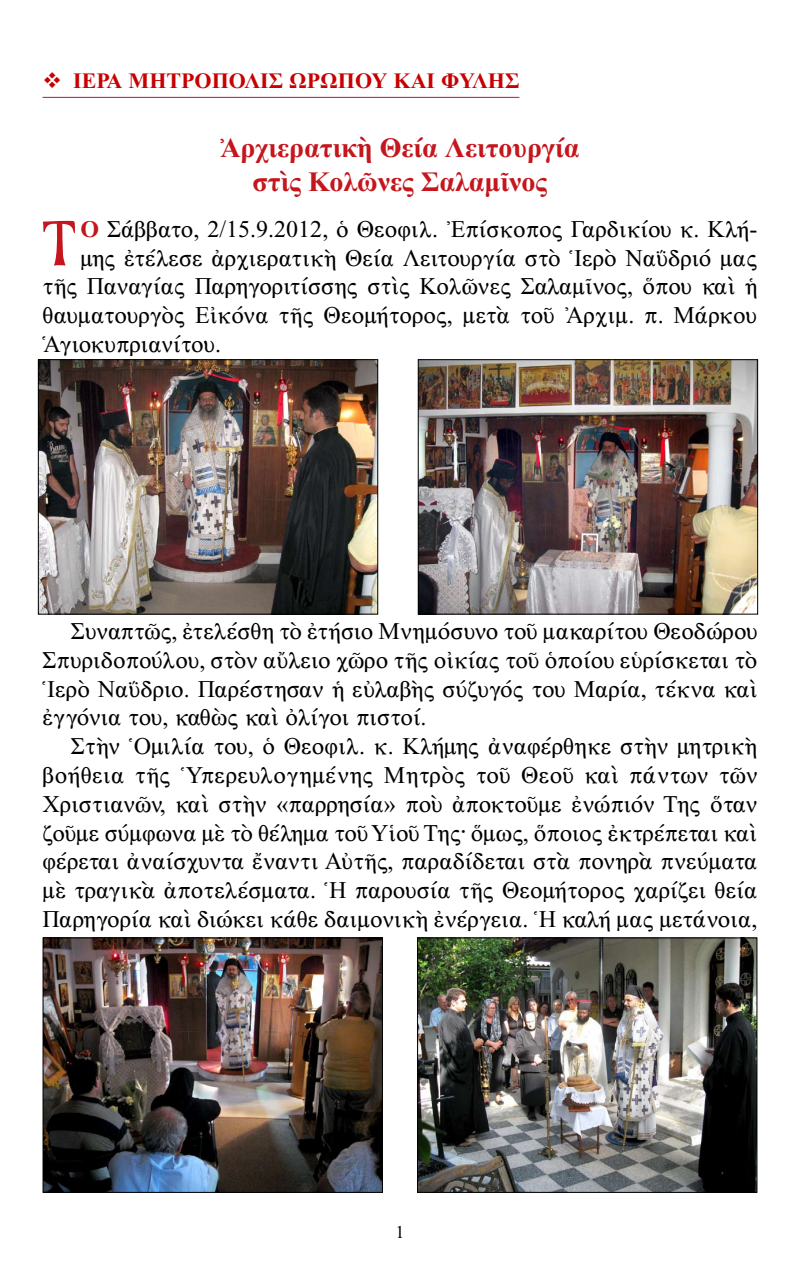
<style>
.page{position:relative;width:800px;height:1270px;background:#fff}
.page>*{position:absolute;margin:0;border:0;box-sizing:border-box;transform-origin:0 0}
.t1{font:67.2px "Icon Script Pro Test 1";color:#c4161c}
.t2{font:28px/33.6px "CTOS New Times Bold Test 1";color:#c4161c;text-align:center}
.t3{font:24px/28.8px "CTOS New Times Roman Test 1";color:#000;text-align:justify}
.t4{font:22px "CTOS New Times Bold Test 1";color:#c80000}
.t5{font:18px "CTOS New Times Roman Test 1";color:#000}
.s1{font-family:"CTOS New Times Bold Test 1";color:#c4161c}
</style>
<div class="page">
<hr style="left:42px;top:97px;width:477px;height:1px;background:#c4161c">
<img style="left:40px;top:361px;width:336px;height:252px">
<div style="left:38px;top:359px;width:340px;height:256px;border:1px solid #000"></div>
<img style="left:419px;top:361px;width:337px;height:252px">
<div style="left:417px;top:359px;width:341px;height:256px;border:1px solid #000"></div>
<img style="left:419px;top:939px;width:336px;height:252px">
<div style="left:417px;top:937px;width:340px;height:256px;border:1px solid #000"></div>
<img style="left:44px;top:939px;width:337px;height:252px">
<div style="left:42px;top:937px;width:341px;height:256px;border:1px solid #000"></div>
<p class="t4" style="left:42px;top:69px;width:476px">❖ ιερα μητροπολισ ωρωπου και φυλησ</p>
<p class="t2" style="left:220px;top:131px;width:360px">Ἀρχιερατικὴ Θεία Λειτουργία στὶς Κολῶνες Σαλαμῖνος</p>
<h1 class="t1" style="left:42px;top:199px;width:39px">Τ</h1>
<p class="t3" style="left:80px;top:214px;width:678px"><span class="s1">Ο</span> Σάββατο, 2/15.9.2012, ὁ Θεοφιλ. Ἐπίσκοπος Γαρδικίου κ. Κλή-</p>
<p class="t3" style="left:80px;top:243px;width:678px">μης ἐτέλεσε ἀρχιερατικὴ Θεία Λειτουργία στὸ Ἱερὸ Ναΰδριό μας</p>
<p class="t3" style="left:42px;top:272px;width:716px">τῆς Παναγίας Παρηγοριτίσσης στὶς Κολῶνες Σαλαμῖνος, ὅπου καὶ ἡ</p>
<p class="t3" style="left:42px;top:301px;width:715px">θαυματουργὸς Εἰκόνα τῆς Θεομήτορος, μετὰ τοῦ Ἀρχιμ. π. Μάρκου</p>
<p class="t3" style="left:42px;top:330px;width:180px">Ἁγιοκυπριανίτου.</p>
<p class="t3" style="left:43px;top:617px;width:716px;text-indent:28px">Συναπτῶς, ἐτελέσθη τὸ ἐτήσιο Μνημόσυνο τοῦ μακαρίτου Θεοδώρου Σπυριδοπούλου, στὸν αὔλειο χῶρο τῆς οἰκίας τοῦ ὁποίου εὑρίσκεται τὸ Ἱερὸ Ναΰδριο. Παρέστησαν ἡ εὐλαβὴς σύζυγός του Μαρία, τέκνα καὶ ἐγγόνια του, καθὼς καὶ ὀλίγοι πιστοί.</p>
<p class="t3" style="left:43px;top:732px;width:716px;text-indent:28px">Στὴν Ὁμιλία του, ὁ Θεοφιλ. κ. Κλήμης ἀναφέρθηκε στὴν μητρικὴ βοήθεια τῆς Ὑπερευλογημένης Μητρὸς τοῦ Θεοῦ καὶ πάντων τῶν Χριστιανῶν, καὶ στὴν «παρρησία» ποὺ ἀποκτοῦμε ἐνώπιόν Της ὅταν ζοῦμε σύμφωνα μὲ τὸ θέλημα τοῦ Υἱοῦ Της· ὅμως, ὅποιος ἐκτρέπεται καὶ φέρεται ἀναίσχυντα ἔναντι Αὐτῆς, παραδίδεται στὰ πονηρὰ πνεύματα μὲ τραγικὰ ἀποτελέσματα. Ἡ παρουσία τῆς Θεομήτορος χαρίζει θεία Παρηγορία καὶ διώκει κάθε δαιμονικὴ ἐνέργεια. Ἡ καλή μας μετάνοια,</p>
<p class="t5" style="left:395px;top:1222px;width:10px">1</p>
</div>
